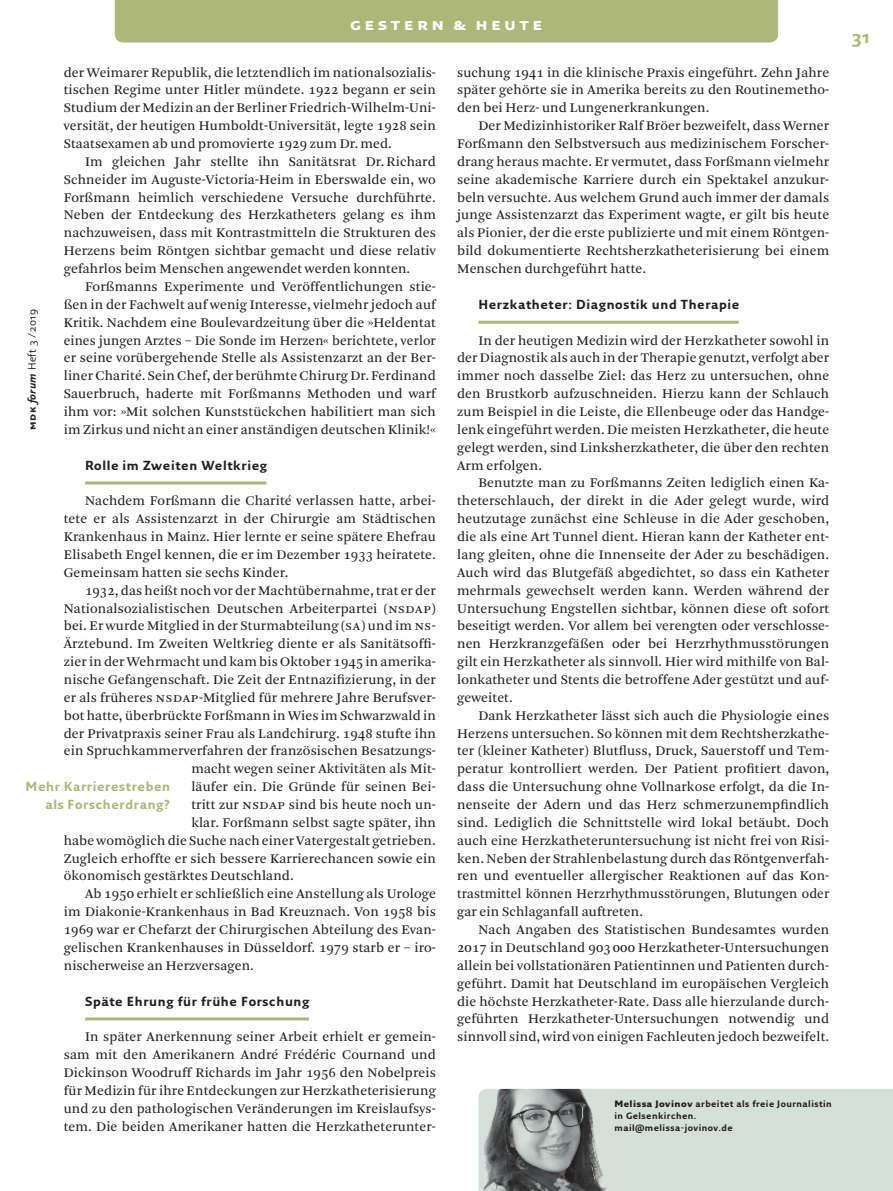
<style>
.page{position:relative;width:893px;height:1191px;background:#fff}
.page>*{position:absolute;margin:0;border:0;box-sizing:border-box;transform-origin:0 0}
._3_2_Kolumnentitel{font:700 18px "Fresco Sans Plus Pro";letter-spacing:.18em;color:#fff}
._3_3_Pagina{font:700 18px "Fresco Sans Plus Pro";color:#adb778}
.t1{font:13.8px/17.9px "Arnhem Blond";letter-spacing:.01em;color:#231f20;text-align:justify}
.t2{font:13.8px "Arnhem Blond";letter-spacing:.05em;color:#231f20}
._0_3_Zwischenübersch{font:700 12.75px "Fresco Sans Pro";letter-spacing:.05em;color:#231f20}
._0_4_Streamer{font:700 12.75px/17.9px "Fresco Sans Pro";letter-spacing:.05em;color:#adb778;text-align:right}
.t3{font:10.5px "Fresco Sans Plus Pro";letter-spacing:.05em;color:#231f20}
._3_1_Autorenkasten{font:700 9px/11.9px "Fresco Sans Pro";letter-spacing:.05em;color:#231f20}
.s1{font-weight:700}
.s2{font-weight:700;font-style:italic}
.s3{font-weight:900}
</style>
<div class="page">
<hr style="left:478px;top:321px;width:261px;height:3px;background:#adb778">
<hr style="left:85px;top:481px;width:181px;height:3px;background:#adb778">
<hr style="left:85px;top:1017px;width:224px;height:3px;background:#adb778">
<div style="left:478px;top:1089px;width:415px;height:102px;background:#d5dfd9"></div>
<img style="left:484px;top:1089px;width:134px;height:102px">
<div style="left:115px;top:0;width:663px;height:43px;background:#adb778"></div>
<p class="_3_2_Kolumnentitel" style="left:350px;top:12px;width:194px">gestern &amp; heute</p>
<p class="t1" style="left:64px;top:63px;width:374px">der Weimarer Republik, die letztendlich im nationalsozialis&shy;tischen Regime unter Hitler mündete. 1922 begann er sein Studium der Medizin an der Berliner Friedrich-Wilhelm-Uni&shy;versität, der heutigen Humboldt-Universität, legte 1928 sein Staatsexamen ab und promovierte 1929 zum Dr.med.</p>
<p class="t1" style="left:64px;top:153px;width:374px;text-indent:21px">Im gleichen Jahr stellte ihn Sanitätsrat Dr.Richard Schneider im Auguste-Victoria-Heim in Eberswalde ein, wo Forßmann heimlich verschiedene Versuche durchführte.<br>Neben der Entdeckung des Herzkatheters gelang es ihm nachzuweisen, dass mit Kontrastmitteln die Strukturen des Herzens beim Röntgen sichtbar gemacht und diese relativ gefahrlos beim Menschen angewendet werden konnten.</p>
<p class="t1" style="left:64px;top:278px;width:374px;text-indent:21px">Forßmanns Experimente und Veröffentlichungen stie&shy;ßen in der Fachwelt auf wenig Interesse, vielmehr jedoch auf Kritik. Nachdem eine Boulevardzeitung über die »Heldentat eines jungen Arztes – Die Sonde im Herzen« berichtete, verlor er seine vorübergehende Stelle als Assistenzarzt an der Ber&shy;liner Charité. Sein Chef, der berühmte Chirurg Dr. Ferdinand Sauerbruch, haderte mit Forßmanns Methoden und warf ihm vor: »Mit solchen Kunststückchen habilitiert man sich im Zirkus und nicht an einer anständigen deutschen Klinik!«</p>
<p class="_0_3_Zwischenübersch" style="left:85px;top:457px;width:184px">Rolle im Zweiten Weltkrieg</p>
<p class="t1" style="left:64px;top:492px;width:374px;text-indent:21px">Nachdem Forßmann die Charité verlassen hatte, arbei&shy;tete er als Assistenzarzt in der Chirurgie am Städtischen Krankenhaus in Mainz. Hier lernte er seine spätere Ehefrau Elisabeth Engel kennen, die er im Dezember 1933 heiratete.<br>Gemeinsam hatten sie sechs Kinder.</p>
<p class="t1" style="left:85px;top:581px;width:352px">1932, das heißt noch vor der Machtübernahme, trat er der</p>
<p class="t1" style="left:64px;top:599px;width:374px">Nationalsozialistischen Deutschen Arbeiterpartei (nsdap)</p>
<p class="t1" style="left:64px;top:617px;width:374px">bei. Er wurde Mitglied in der Sturmabteilung (sa) und im ns-</p>
<p class="t1" style="left:64px;top:635px;width:374px">Ärztebund. Im Zweiten Weltkrieg diente er als Sanitätsoffi-</p>
<p class="t1" style="left:64px;top:653px;width:374px">zier in der Wehrmacht und kam bis Oktober 1945 in amerika-</p>
<p class="t1" style="left:64px;top:671px;width:374px">nische Gefangenschaft. Die Zeit der Entnazifizierung, in der</p>
<p class="t1" style="left:64px;top:689px;width:374px">er als früheres nsdap-Mitglied für mehrere Jahre Berufsver-</p>
<p class="t1" style="left:64px;top:706px;width:374px">bot hatte, überbrückte Forßmann in Wies im Schwarzwald in</p>
<p class="t1" style="left:64px;top:724px;width:374px">der Privatpraxis seiner Frau als Landchirurg. 1948 stufte ihn</p>
<p class="t1" style="left:64px;top:742px;width:374px">ein Spruchkammerverfahren der französischen Besatzungs-</p>
<p class="t1" style="left:191px;top:760px;width:246px">macht wegen seiner Aktivitäten als Mit-</p>
<p class="t1" style="left:191px;top:778px;width:246px">läufer ein. Die Gründe für seinen Bei-</p>
<p class="t2" style="left:191px;top:797px;width:246px">tritt zur nsdap sind bis heute noch un-</p>
<p class="t1" style="left:191px;top:814px;width:246px">klar. Forßmann selbst sagte später, ihn</p>
<p class="t1" style="left:64px;top:831px;width:374px">habe womöglich die Suche nach einer Vatergestalt getrieben.</p>
<p class="t1" style="left:64px;top:849px;width:374px">Zugleich erhoffte er sich bessere Karrierechancen sowie ein</p>
<p class="t1" style="left:64px;top:867px;width:232px">ökonomisch gestärktes Deutschland.</p>
<p class="t1" style="left:64px;top:885px;width:374px;text-indent:21px">Ab 1950 erhielt er schließlich eine Anstellung als Urologe im Diakonie-Krankenhaus in Bad Kreuznach. Von 1958 bis 1969 war er Chefarzt der Chirurgischen Abteilung des Evan&shy;gelischen Krankenhauses in Düsseldorf. 1979 starb er – iro&shy;nischerweise an Herzversagen.</p>
<p class="_0_3_Zwischenübersch" style="left:85px;top:993px;width:226px">Späte Ehrung für frühe Forschung</p>
<p class="t1" style="left:64px;top:1028px;width:374px;text-indent:21px">In später Anerkennung seiner Arbeit erhielt er gemein&shy;sam mit den Amerikanern André Frédéric Cournand und Dickinson Woodruff Richards im Jahr 1956 den Nobelpreis für Medizin für ihre Entdeckungen zur Herzkatheterisierung und zu den pathologischen Veränderungen im Kreislaufsys&shy;tem. Die beiden Amerikaner hatten die Herzkatheterunter-</p>
<p class="t3" style="left:25px;top:430px;width:122px;rotate:-90deg"><span class="s1">mdk</span> <span class="s2">forum</span> Heft 3 /2019</p>
<p class="_0_4_Streamer" style="left:26px;top:777px;width:146px">Mehr Karrierestreben als Forscherdrang?</p>
<p class="t1" style="left:457px;top:63px;width:374px">suchung 1941 in die klinische Praxis eingeführt. Zehn Jahre später gehörte sie in Amerika bereits zu den Routinemetho&shy;den bei Herz- und Lungenerkrankungen.</p>
<p class="t1" style="left:457px;top:117px;width:374px;text-indent:21px">Der Medizinhistoriker Ralf Bröer bezweifelt, dass Werner Forßmann den Selbstversuch aus medizinischem Forscher&shy;drang heraus machte. Er vermutet, dass Forßmann vielmehr seine akademische Karriere durch ein Spektakel anzukur&shy;beln versuchte. Aus welchem Grund auch immer der damals junge Assistenzarzt das Experiment wagte, er gilt bis heute als Pionier, der die erste publizierte und mit einem Röntgen&shy;bild dokumentierte Rechtsherzkatheterisierung bei einem Menschen durchgeführt hatte.</p>
<p class="_0_3_Zwischenübersch" style="left:478px;top:296px;width:262px">Herzkatheter: Diagnostik und Therapie</p>
<p class="t1" style="left:457px;top:331px;width:374px;text-indent:21px">In der heutigen Medizin wird der Herzkatheter sowohl in der Diagnostik als auch in der Therapie genutzt, verfolgt aber immer noch dasselbe Ziel: das Herz zu untersuchen, ohne den Brustkorb aufzuschneiden. Hierzu kann der Schlauch zum Beispiel in die Leiste, die Ellenbeuge oder das Handge&shy;lenk eingeführt werden. Die meisten Herzkatheter, die heute gelegt werden, sind Linksherzkatheter, die über den rechten Arm erfolgen.</p>
<p class="t1" style="left:457px;top:474px;width:374px;text-indent:21px">Benutzte man zu Forßmanns Zeiten lediglich einen Ka&shy;theterschlauch, der direkt in die Ader gelegt wurde, wird heutzutage zunächst eine Schleuse in die Ader geschoben, die als eine Art Tunnel dient. Hieran kann der Katheter ent&shy;lang gleiten, ohne die Innenseite der Ader zu beschädigen.<br>Auch wird das Blutgefäß abgedichtet, so dass ein Katheter mehrmals gewechselt werden kann. Werden während der Untersuchung Engstellen sichtbar, können diese oft sofort beseitigt werden. Vor allem bei verengten oder verschlosse&shy;nen Herzkranzgefäßen oder bei Herzrhythmusstörungen gilt ein Herzkatheter als sinnvoll. Hier wird mithilfe von Bal&shy;lonkatheter und Stents die betroffene Ader gestützt und auf&shy;geweitet.</p>
<p class="t1" style="left:457px;top:706px;width:374px;text-indent:21px">Dank Herzkatheter lässt sich auch die Physiologie eines Herzens untersuchen. So können mit dem Rechtsherzkathe&shy;ter (kleiner Katheter) Blutfluss, Druck, Sauerstoff und Tem&shy;peratur kontrolliert werden. Der Patient profitiert davon, dass die Untersuchung ohne Vollnarkose erfolgt, da die In&shy;nenseite der Adern und das Herz schmerzunempfindlich sind. Lediglich die Schnittstelle wird lokal betäubt. Doch auch eine Herzkatheteruntersuchung ist nicht frei von Risi&shy;ken. Neben der Strahlenbelastung durch das Röntgenverfah&shy;ren und eventueller allergischer Reaktionen auf das Kon&shy;trastmittel können Herzrhythmusstörungen, Blutungen oder gar ein Schlaganfall auftreten.</p>
<p class="t1" style="left:457px;top:921px;width:374px;text-indent:21px">Nach Angaben des Statistischen Bundesamtes wurden 2017 in Deutschland 903 000 Herzkatheter-Untersuchungen allein bei vollstationären Patientinnen und Patienten durch&shy;geführt. Damit hat Deutschland im europäischen Vergleich die höchste Herzkatheter-Rate. Dass alle hierzulande durch&shy;geführten Herzkatheter-Untersuchungen notwendig und sinnvoll sind, wird von einigen Fachleuten jedoch bezweifelt.</p>
<p class="_3_1_Autorenkasten" style="left:614px;top:1097px;width:219px"><span class="s3">Melissa Jovinov</span> arbeitet als freie Journalistin in Gelsenkirchen.</p>
<p class="_3_1_Autorenkasten" style="left:614px;top:1121px;width:120px">mail@melissa-jovinov.de</p>
<p class="_3_3_Pagina" style="left:852px;top:25px;width:20px">31</p>
</div>
